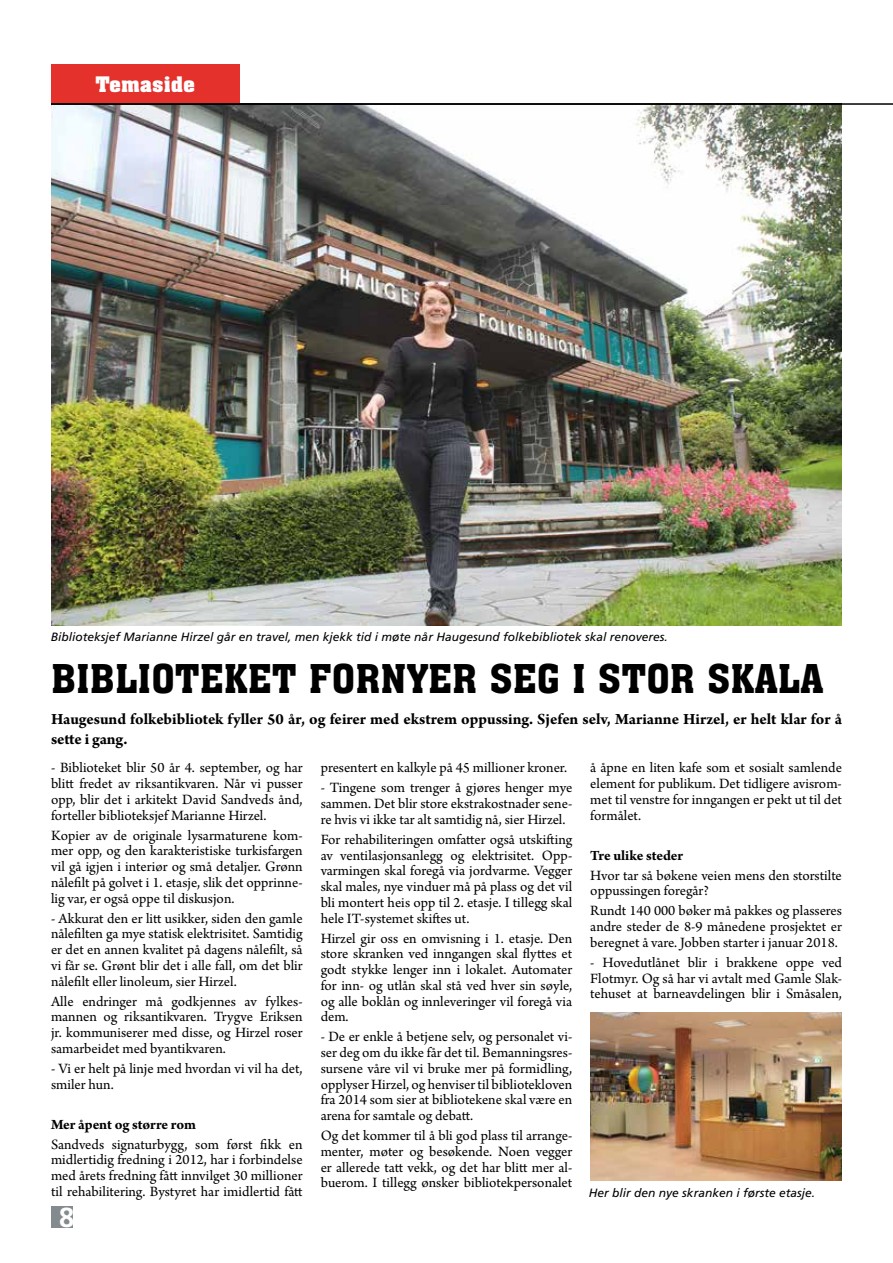
<style>
.page{position:relative;width:893px;height:1263px;background:#fff}
.page>*{position:absolute;margin:0;border:0;box-sizing:border-box;transform-origin:0 0}
.t1{font:39px "Aachen BT";color:#000}
.t2{font:700 27.45px "Frutiger";color:#fff}
.t3{font:700 21px "Aachen BT";color:#fff}
.t4{font:700 16.5px/19.5px "Arno Pro";letter-spacing:-.005em;color:#000}
.t5{font:15px/15.8px "Arno Pro";color:#000;text-align:justify}
.t6{font:700 15px "Arno Pro";letter-spacing:-.005em;color:#000}
.t7{font:italic 12px "Frutiger";color:#000}
</style>
<div class="page">
<img style="left:51px;top:105px;width:790px;height:521px">
<div style="left:51px;top:64px;width:189px;height:39px;background:#e4312b"></div>
<hr style="left:51px;top:103px;width:842px;height:2px;background:#000">
<img style="left:590px;top:1013px;width:252px;height:167px">
<div style="left:51px;top:1206px;width:21px;height:22px;background:#848b8e"></div>
<h3 class="t3" style="left:96px;top:71px;width:101px">Temaside</h3>
<p class="t7" style="left:51px;top:629px;width:618px">Biblioteksjef Marianne Hirzel går en travel, men kjekk tid i møte når Haugesund folkebibliotek skal renoveres.</p>
<h1 class="t1" style="left:51px;top:654px;width:774px">BIBLIOTEKET FORNYER SEG I STOR SKALA</h1>
<p class="t4" style="left:51px;top:710px;width:792px">Haugesund folkebibliotek fyller 50 år, og feirer med ekstrem oppussing. Sjefen selv, Marianne Hirzel, er helt klar for å sette i gang.</p>
<p class="t5" style="left:51px;top:761px;width:253px">- Biblioteket blir 50 år 4. september, og har blitt fredet av riksantikvaren. Når vi pusser opp, blir det i arkitekt David Sandveds ånd, forteller biblioteksjef Marianne Hirzel.</p>
<p class="t5" style="left:51px;top:828px;width:253px">Kopier av de originale lysarmaturene kom&shy;mer opp, og den karakteristiske turkisfargen vil gå igjen i interiør og små detaljer. Grønn nålefilt på golvet i 1. etasje, slik det opprinne&shy;lig var, er også oppe til diskusjon.</p>
<p class="t5" style="left:51px;top:911px;width:253px">- Akkurat den er litt usikker, siden den gamle nålefilten ga mye statisk elektrisitet. Samtidig er det en annen kvalitet på dagens nålefilt, så vi får se. Grønt blir det i alle fall, om det blir nålefilt eller linoleum, sier Hirzel.</p>
<p class="t5" style="left:51px;top:994px;width:253px">Alle endringer må godkjennes av fylkes&shy;mannen og riksantikvaren. Trygve Eriksen jr. kommuniserer med disse, og Hirzel roser samarbeidet med byantikvaren.</p>
<p class="t5" style="left:51px;top:1061px;width:253px">- Vi er helt på linje med hvordan vi vil ha det, smiler hun.</p>
<p class="t6" style="left:51px;top:1115px;width:147px">Mer åpent og større rom</p>
<p class="t5" style="left:51px;top:1137px;width:253px">Sandveds signaturbygg, som først fikk en midlertidig fredning i 2012, har i forbindelse med årets fredning fått innvilget 30 millioner til rehabilitering. Bystyret har imidlertid fått</p>
<p class="t5" style="left:590px;top:761px;width:253px">å åpne en liten kafe som et sosialt samlende element for publikum. Det tidligere avisrom&shy;met til venstre for inngangen er pekt ut til det formålet.</p>
<p class="t6" style="left:590px;top:846px;width:94px">Tre ulike steder</p>
<p class="t5" style="left:590px;top:868px;width:253px">Hvor tar så bøkene veien mens den storstilte oppussingen foregår?</p>
<p class="t5" style="left:590px;top:904px;width:253px">Rundt 140 000 bøker må pakkes og plasseres andre steder de 8-9 månedene prosjektet er beregnet å vare. Jobben starter i januar 2018.</p>
<p class="t5" style="left:590px;top:955px;width:253px">- Hovedutlånet blir i brakkene oppe ved Flotmyr. Og så har vi avtalt med Gamle Slak&shy;tehuset at barneavdelingen blir i Småsalen,</p>
<p class="t5" style="left:321px;top:761px;width:248px">presentert en kalkyle på 45 millioner kroner.</p>
<p class="t5" style="left:321px;top:781px;width:253px">- Tingene som trenger å gjøres henger mye sammen. Det blir store ekstrakostnader sene&shy;re hvis vi ikke tar alt samtidig nå, sier Hirzel.</p>
<p class="t5" style="left:321px;top:832px;width:253px">For rehabiliteringen omfatter også utskifting av ventilasjonsanlegg og elektrisitet. Opp&shy;varmingen skal foregå via jordvarme. Vegger skal males, nye vinduer må på plass og det vil bli montert heis opp til 2. etasje. I tillegg skal hele IT-systemet skiftes ut.</p>
<p class="t5" style="left:321px;top:931px;width:253px">Hirzel gir oss en omvisning i 1. etasje. Den store skranken ved inngangen skal flyttes et godt stykke lenger inn i lokalet. Automater for inn- og utlån skal stå ved hver sin søyle, og alle boklån og innleveringer vil foregå via dem.</p>
<p class="t5" style="left:321px;top:1030px;width:253px">- De er enkle å betjene selv, og personalet vi&shy;ser deg om du ikke får det til. Bemanningsres&shy;sursene våre vil vi bruke mer på formidling, opplyser Hirzel, og henviser til bibliotekloven fra 2014 som sier at bibliotekene skal være en arena for samtale og debatt.</p>
<p class="t5" style="left:321px;top:1128px;width:253px">Og det kommer til å bli god plass til arrange&shy;menter, møter og besøkende. Noen vegger er allerede tatt vekk, og det har blitt mer al&shy;buerom. I tillegg ønsker bibliotekpersonalet</p>
<p class="t7" style="left:589px;top:1186px;width:228px">Her blir den nye skranken i første etasje.</p>
<h2 class="t2" style="left:59px;top:1201px;width:17px">8</h2>
</div>
